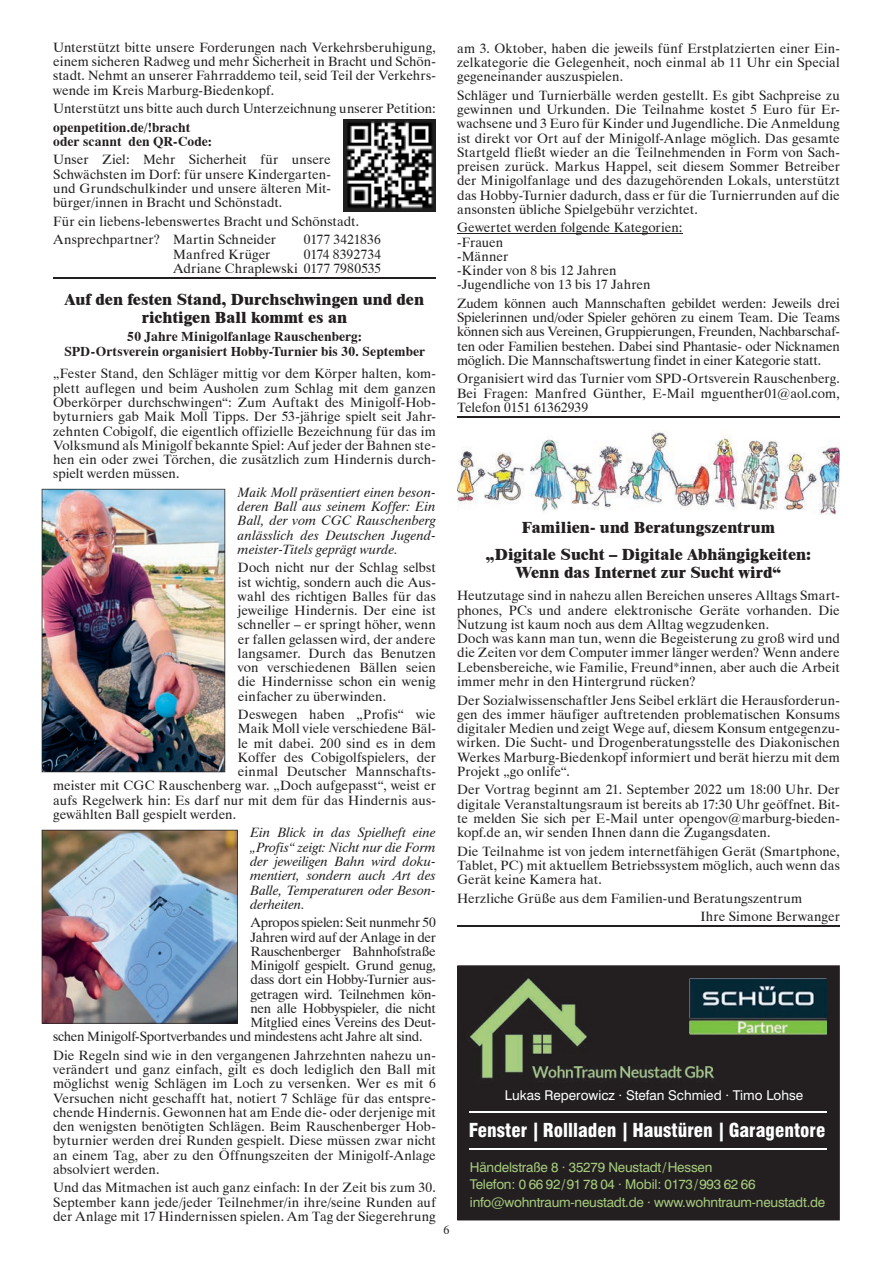
<style>
.page{position:relative;width:893px;height:1263px;background:#fff}
.page>*{position:absolute;margin:0;border:0;box-sizing:border-box;transform-origin:0 0}
.t1{font:900 condensed 18.75px "Swiss 721 BT";color:#fff}
.t2{font:800 16.5px/18px "Dutch 801 BT";color:#231f20;text-align:center}
.t3{font:13.5px/14.2px "Dutch 801 BT";color:#231f20;text-align:justify}
.t4{font:italic 13.5px/14.2px "Dutch 801 BT";letter-spacing:.005em;color:#231f20;text-align:justify}
.t5{font:13.5px "Dutch 801 BT";letter-spacing:-.02em;color:#231f20}
.t6{font:700 13.5px/14.2px "Dutch 801 BT";color:#231f20}
.t7{font:13.5px/17.7px "Swiss 721 BT";letter-spacing:-.015em;color:#a6cc7e}
.t8{font:13.5px "Dutch 801 BT";letter-spacing:-.025em;color:#231f20}
.t9{font:13.5px "Swiss 721 BT";color:#fff}
.t10{font:13.5px "Dutch 801 BT";letter-spacing:-.03em;color:#231f20}
.t11{font:12px "Dutch 801 BT";color:#231f20}
</style>
<div class="page">
<hr style="left:53px;top:277px;width:383px;height:1px;background:#231f20">
<img style="left:344px;top:119px;width:92px;height:92px">
<hr style="left:457px;top:234px;width:226px;height:1px;background:#231f20">
<hr style="left:457px;top:416px;width:383px;height:2px;background:#231f20">
<hr style="left:457px;top:925px;width:383px;height:2px;background:#231f20">
<img style="left:457px;top:432px;width:383px;height:83px">
<img style="left:42px;top:489px;width:183px;height:283px">
<img style="left:42px;top:830px;width:196px;height:194px">
<div style="left:457px;top:965px;width:383px;height:255px;background:#231f20"></div>
<img style="left:460px;top:973px;width:257px;height:114px">
<img style="left:689px;top:978px;width:138px;height:57px">
<hr style="left:470px;top:1148px;width:357px;height:2px;background:#fff">
<hr style="left:470px;top:1112px;width:357px;height:1px;background:#fff">
<p class="t3" style="left:53px;top:40px;width:384px">Unterstützt bitte unsere Forderungen nach Verkehrsberuhigung, einem sicheren Radweg und mehr Sicherheit in Bracht und Schön&shy;stadt. Nehmt an unserer Fahrraddemo teil, seid Teil der Verkehrs&shy;wende im Kreis Marburg-Biedenkopf.</p>
<p class="t3" style="left:53px;top:101px;width:384px">Unterstützt uns bitte auch durch Unterzeichnung unserer Petition:</p>
<p class="t6" style="left:53px;top:120px;width:160px">openpetition.de/!bracht oder scannt den QR-Code:</p>
<p class="t3" style="left:53px;top:153px;width:279px">Unser Ziel: Mehr Sicherheit für unsere Schwächsten im Dorf: für unsere Kindergarten&shy;und Grundschulkinder und unsere älteren Mit&shy;bürger/innen in Bracht und Schönstadt.</p>
<p class="t3" style="left:53px;top:212px;width:308px;line-height:18.5px">Für ein liebens-lebenswertes Bracht und Schönstadt.<br>Ansprechpartner? Martin Schneider</p>
<p class="t3" style="left:457px;top:41px;width:384px">am 3. Oktober, haben die jeweils fünf Erstplatzierten einer Ein&shy;zelkategorie die Gelegenheit, noch einmal ab 11 Uhr ein Special gegeneinander auszuspielen.</p>
<p class="t3" style="left:457px;top:88px;width:384px">Schläger und Turnierbälle werden gestellt. Es gibt Sachpreise zu gewinnen und Urkunden. Die Teilnahme kostet 5 Euro für Er&shy;wachsene und 3 Euro für Kinder und Jugendliche. Die Anmeldung ist direkt vor Ort auf der Minigolf-Anlage möglich. Das gesamte Startgeld fließt wieder an die Teilnehmenden in Form von Sach&shy;preisen zurück. Markus Happel, seit diesem Sommer Betreiber der Minigolfanlage und des dazugehörenden Lokals, unterstützt das Hobby-Turnier dadurch, dass er für die Turnierrunden auf die ansonsten übliche Spielgebühr verzichtet.</p>
<p class="t3" style="left:457px;top:220px;width:227px;text-align:left">Gewertet werden folgende Kategorien: -Frauen<br>-Männer<br>-Kinder von 8 bis 12 Jahren -Jugendliche von 13 bis 17 Jahren</p>
<p class="t3" style="left:457px;top:296px;width:384px">Zudem können auch Mannschaften gebildet werden: Jeweils drei Spielerinnen und/oder Spieler gehören zu einem Team. Die Teams können sich aus Vereinen, Gruppierungen, Freunden, Nachbarschaf&shy;ten oder Familien bestehen. Dabei sind Phantasie- oder Nicknamen möglich. Die Mannschaftswertung findet in einer Kategorie statt.</p>
<p class="t3" style="left:457px;top:372px;width:384px">Organisiert wird das Turnier vom SPD-Ortsverein Rauschenberg.<br>Bei Fragen: Manfred Günther, E-Mail mguenther01@aol.com, Telefon 0151 61362939</p>
<p class="t3" style="left:304px;top:232px;width:79px">0177 3421836</p>
<p class="t3" style="left:173px;top:247px;width:99px">Manfred Krüger</p>
<p class="t3" style="left:173px;top:247px;width:210px;text-align:right">0174 8392734<br>Adriane Chraplewski 0177 7980535</p>
<p class="t2" style="left:65px;top:290px;width:361px">Auf den festen Stand, Durchschwingen und den richtigen Ball kommt es an</p>
<p class="t6" style="left:64px;top:330px;width:362px;text-align:center">50 Jahre Minigolfanlage Rauschenberg:<br>SPD-Ortsverein organisiert Hobby-Turnier bis 30. September</p>
<p class="t3" style="left:53px;top:367px;width:384px">„Fester Stand, den Schläger mittig vor dem Körper halten, kom&shy;plett auflegen und beim Ausholen zum Schlag mit dem ganzen Oberkörper durchschwingen“: Zum Auftakt des Minigolf-Hob&shy;byturniers gab Maik Moll Tipps. Der 53-jährige spielt seit Jahr&shy;zehnten Cobigolf, die eigentlich offizielle Bezeichnung für das im Volksmund als Minigolf bekannte Spiel: Auf jeder der Bahnen ste&shy;hen ein oder zwei Törchen, die zusätzlich zum Hindernis durch&shy;spielt werden müssen.</p>
<p class="t4" style="left:238px;top:485px;width:199px">Maik Moll präsentiert einen beson&shy;deren Ball aus seinem Koffer: Ein Ball, der vom CGC Rauschenberg anlässlich des Deutschen Jugend&shy;meister-Titels geprägt wurde.</p>
<p class="t3" style="left:238px;top:560px;width:199px">Doch nicht nur der Schlag selbst ist wichtig, sondern auch die Aus&shy;wahl des richtigen Balles für das jeweilige Hindernis. Der eine ist schneller – er springt höher, wenn er fallen gelassen wird, der andere langsamer. Durch das Benutzen von verschiedenen Bällen seien die Hindernisse schon ein wenig einfacher zu überwinden.</p>
<p class="t3" style="left:238px;top:707px;width:199px">Deswegen haben „Profis“ wie</p>
<p class="t3" style="left:238px;top:721px;width:199px">Maik Moll viele verschiedene Bäl-</p>
<p class="t3" style="left:238px;top:736px;width:199px">le mit dabei. 200 sind es in dem</p>
<p class="t3" style="left:238px;top:750px;width:199px">Koffer des Cobigolfspielers, der</p>
<p class="t3" style="left:238px;top:764px;width:199px">einmal Deutscher Mannschafts-</p>
<p class="t3" style="left:53px;top:778px;width:384px">meister mit CGC Rauschenberg war. „Doch aufgepasst“, weist er</p>
<p class="t3" style="left:53px;top:793px;width:384px">aufs Regelwerk hin: Es darf nur mit dem für das Hindernis aus-</p>
<p class="t3" style="left:53px;top:807px;width:185px">gewählten Ball gespielt werden.</p>
<p class="t4" style="left:250px;top:825px;width:187px">Ein Blick in das Spielheft eine „Profis“ zeigt: Nicht nur die Form der jeweiligen Bahn wird doku&shy;mentiert, sondern auch Art des Balle, Temperaturen oder Beson&shy;derheiten.</p>
<p class="t8" style="left:250px;top:914px;width:187px">Apropos spielen: Seit nunmehr 50</p>
<p class="t8" style="left:250px;top:928px;width:187px">Jahren wird auf der Anlage in der</p>
<p class="t5" style="left:250px;top:943px;width:187px">Rauschenberger Bahnhofstraße</p>
<p class="t8" style="left:250px;top:957px;width:187px">Minigolf gespielt. Grund genug,</p>
<p class="t5" style="left:250px;top:971px;width:187px">dass dort ein Hobby-Turnier aus-</p>
<p class="t10" style="left:250px;top:985px;width:187px">getragen wird. Teilnehmen kön-</p>
<p class="t8" style="left:250px;top:1000px;width:187px">nen alle Hobbyspieler, die nicht</p>
<p class="t5" style="left:250px;top:1014px;width:187px">Mitglied eines Vereins des Deut-</p>
<p class="t5" style="left:53px;top:1028px;width:371px">schen Minigolf-Sportverbandes und mindestens acht Jahre alt sind.</p>
<p class="t3" style="left:53px;top:1048px;width:384px">Die Regeln sind wie in den vergangenen Jahrzehnten nahezu un&shy;verändert und ganz einfach, gilt es doch lediglich den Ball mit möglichst wenig Schlägen im Loch zu versenken. Wer es mit 6<br>Versuchen nicht geschafft hat, notiert 7 Schläge für das entspre&shy;chende Hindernis. Gewonnen hat am Ende die- oder derjenige mit den wenigsten benötigten Schlägen. Beim Rauschenberger Hob&shy;byturnier werden drei Runden gespielt. Diese müssen zwar nicht an einem Tag, aber zu den Öffnungszeiten der Minigolf-Anlage absolviert werden.</p>
<p class="t3" style="left:53px;top:1180px;width:384px">Und das Mitmachen ist auch ganz einfach: In der Zeit bis zum 30.<br>September kann jede/jeder Teilnehmer/in ihre/seine Runden auf der Anlage mit 17 Hindernissen spielen. Am Tag der Siegerehrung</p>
<p class="t2" style="left:486px;top:514px;width:327px;line-height:26.5px">Familien- und Beratungszentrum „Digitale Sucht – Digitale Abhängigkeiten:</p>
<p class="t2" style="left:516px;top:563px;width:267px">Wenn das Internet zur Sucht wird“</p>
<p class="t3" style="left:457px;top:588px;width:384px;text-align:left">Heutzutage sind in nahezu allen Bereichen unseres Alltags Smart&shy;phones, PCs und andere elektronische Geräte vorhanden. Die Nutzung ist kaum noch aus dem Alltag wegzudenken.<br>Doch was kann man tun, wenn die Begeisterung zu groß wird und die Zeiten vor dem Computer immer länger werden? Wenn andere Lebensbereiche, wie Familie, Freund*innen, aber auch die Arbeit immer mehr in den Hintergrund rücken?</p>
<p class="t3" style="left:457px;top:693px;width:384px">Der Sozialwissenschaftler Jens Seibel erklärt die Herausforderun&shy;gen des immer häufiger auftretenden problematischen Konsums digitaler Medien und zeigt Wege auf, diesem Konsum entgegenzu&shy;wirken. Die Sucht- und Drogenberatungsstelle des Diakonischen Werkes Marburg-Biedenkopf informiert und berät hierzu mit dem Projekt „go onlife“.</p>
<p class="t3" style="left:457px;top:782px;width:384px">Der Vortrag beginnt am 21. September 2022 um 18:00 Uhr. Der digitale Veranstaltungsraum ist bereits ab 17:30 Uhr geöffnet. Bit&shy;te melden Sie sich per E-Mail unter opengov@marburg-bieden&shy;kopf.de an, wir senden Ihnen dann die Zugangsdaten.</p>
<p class="t3" style="left:457px;top:844px;width:384px">Die Teilnahme ist von jedem internetfähigen Gerät (Smartphone, Tablet, PC) mit aktuellem Betriebssystem möglich, auch wenn das Gerät keine Kamera hat.</p>
<p class="t3" style="left:700px;top:889px;width:141px;line-height:18.5px;text-indent:-243px">Herzliche Grüße aus dem Familien-und Beratungszentrum<br>Ihre Simone Berwanger</p>
<p class="t9" style="left:505px;top:1086px;width:300px">Lukas Reperowicz · Stefan Schmied · Timo Lohse</p>
<h1 class="t1" style="left:469px;top:1119px;width:358px">Fenster | Rollladen | Haustüren | Garagentore</h1>
<p class="t7" style="left:470px;top:1158px;width:357px">Händelstraße 8 · 35279 Neustadt/Hessen<br>Telefon: 0 66 92/9178 04 · Mobil: 0173/993 62 66 info@wohntraum-neustadt.de · www.wohntraum-neustadt.de</p>
<p class="t11" style="left:443px;top:1222px;width:7px">6</p>
</div>
